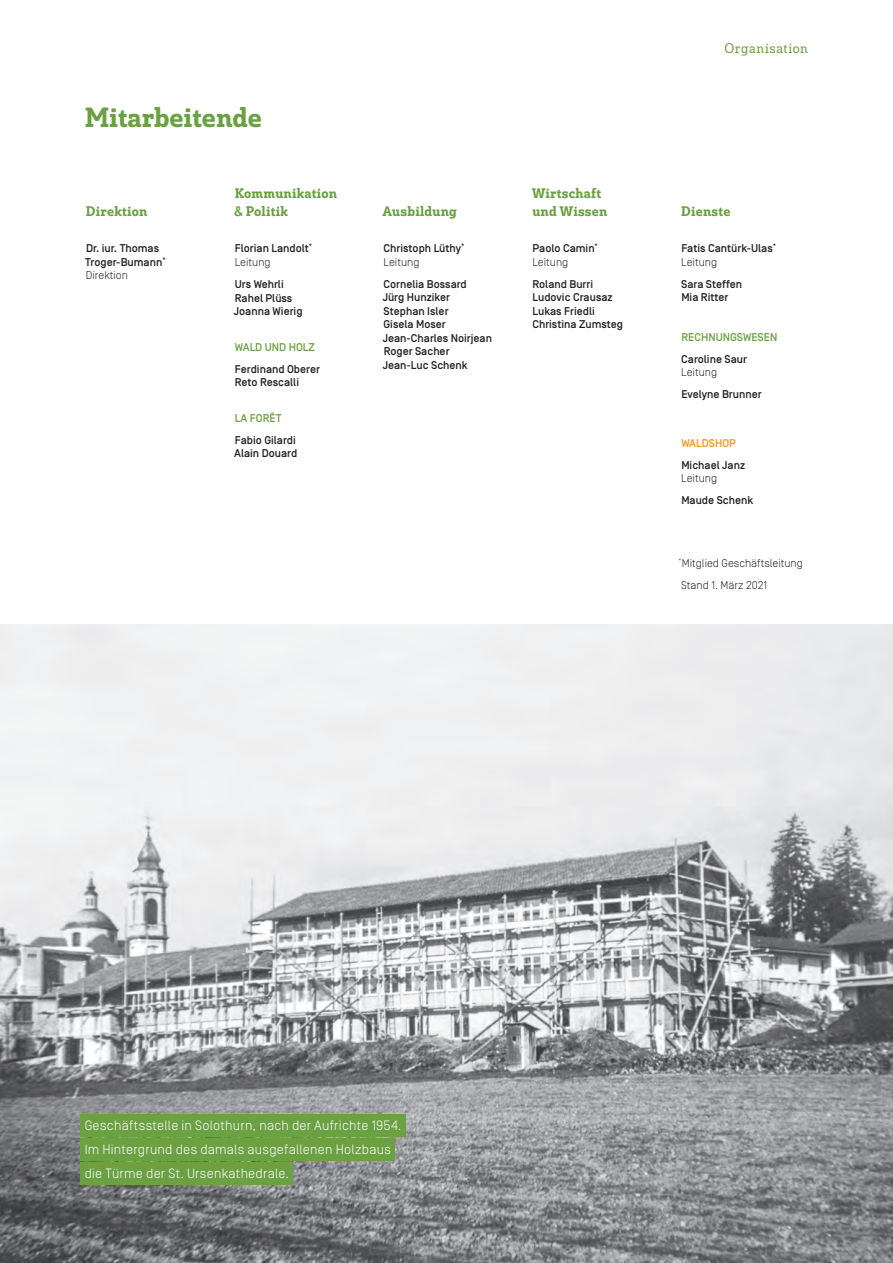
<style>
.page{position:relative;width:893px;height:1263px;background:#fff}
.page>*{position:absolute;margin:0;border:0;box-sizing:border-box;transform-origin:0 0}
.t1{font:27px "Solitas Slab Nor Dem";color:#6ba043}
.t2{font:300 13.5px/24px "Simplon Norm";letter-spacing:.015em;color:#fff}
.t3{font:13.5px/18px "Solitas Slab Nor Dem";letter-spacing:.02em;color:#6ba043}
.t4{font:13.5px "Solitas Slab Nor Boo";letter-spacing:.045em;color:#6ba043}
.t5{font:500 11.25px/13.5px "Simplon Norm";color:#231f20}
.t6{font:300 11.25px/22px "Simplon Norm";color:#231f20}
.t7{font:500 11.25px "Simplon Norm";color:#6ba043}
.t8{font:500 11.25px "Simplon Norm";color:#f7931d}
.s1{font-weight:300}
</style>
<div class="page">
<img style="left:0;top:624px;width:893px;height:639px">
<div style="left:80px;top:1115px;width:326px;height:22px;background:#6ba043"></div>
<div style="left:80px;top:1139px;width:315px;height:22px;background:#6ba043"></div>
<div style="left:80px;top:1163px;width:213px;height:22px;background:#6ba043"></div>
<h1 class="t1" style="left:85px;top:100px;width:179px">Mitarbeitende</h1>
<p class="t3" style="left:86px;top:203px;width:63px">Direktion</p>
<p class="t5" style="left:85px;top:242px;width:82px">Dr. iur. Thomas<br>Troger-Bumann<sup>*<br></sup><span class="s1">Direktion</span></p>
<p class="t3" style="left:234px;top:184px;width:105px">Kommunikation &amp; Politik</p>
<p class="t5" style="left:235px;top:242px;width:79px">Florian Landolt<sup>*<br></sup><span class="s1">Leitung</span></p>
<p class="t5" style="left:234px;top:278px;width:70px">Urs Wehrli<br>Rahel Plüss<br>Joanna Wierig</p>
<p class="t7" style="left:235px;top:341px;width:82px">WALD UND HOLZ</p>
<p class="t5" style="left:235px;top:362px;width:87px">Ferdinand Oberer<br>Reto Rescalli</p>
<p class="t7" style="left:235px;top:412px;width:48px">LA FORÊT</p>
<p class="t5" style="left:234px;top:433px;width:65px">Fabio Gilardi<br>Alain Douard</p>
<p class="t3" style="left:382px;top:202px;width:76px">Ausbildung</p>
<p class="t5" style="left:383px;top:242px;width:82px">Christoph Lüthy<sup>*<br></sup><span class="s1">Leitung</span></p>
<p class="t5" style="left:383px;top:277px;width:111px">Cornelia Bossard<br>Jürg Hunziker<br>Stephan Isler<br>Gisela Moser<br>Jean-Charles Noirjean<br>Roger Sacher<br>Jean-Luc Schenk</p>
<p class="t3" style="left:532px;top:184px;width:77px">Wirtschaft und Wissen</p>
<p class="t5" style="left:532px;top:242px;width:67px">Paolo Camin<sup>*<br></sup><span class="s1">Leitung</span></p>
<p class="t5" style="left:532px;top:277px;width:92px">Roland Burri<br>Ludovic Crausaz<br>Lukas Friedli<br>Christina Zumsteg</p>
<p class="t4" style="left:724px;top:40px;width:85px">Organisation</p>
<p class="t3" style="left:681px;top:202px;width:51px">Dienste</p>
<p class="t5" style="left:681px;top:242px;width:96px">Fatis Cantürk-Ulas<sup>*<br></sup><span class="s1">Leitung</span></p>
<p class="t5" style="left:681px;top:277px;width:62px">Sara Steffen<br>Mia Ritter</p>
<p class="t7" style="left:681px;top:331px;width:97px">RECHNUNGSWESEN</p>
<p class="t5" style="left:681px;top:353px;width:67px">Caroline Saur</p>
<p class="t6" style="left:681px;top:362px;width:37px">Leitung</p>
<p class="t5" style="left:681px;top:388px;width:82px">Evelyne Brunner</p>
<p class="t8" style="left:681px;top:437px;width:56px">WALDSHOP</p>
<p class="t5" style="left:681px;top:458px;width:65px">Michael Janz</p>
<p class="t6" style="left:681px;top:467px;width:37px">Leitung</p>
<p class="t5" style="left:681px;top:494px;width:74px">Maude Schenk</p>
<p class="t6" style="left:679px;top:552px;width:126px"><sup>*</sup>Mitglied Geschäftsleitung<br>Stand 1. März 2021</p>
<p class="t2" style="left:85px;top:1113px;width:318px">Geschäftsstelle in Solothurn, nach der Aufrichte 1954.<br>Im Hintergrund des damals ausgefallenen Holzbaus die Türme der St. Ursenkathedrale.</p>
</div>
